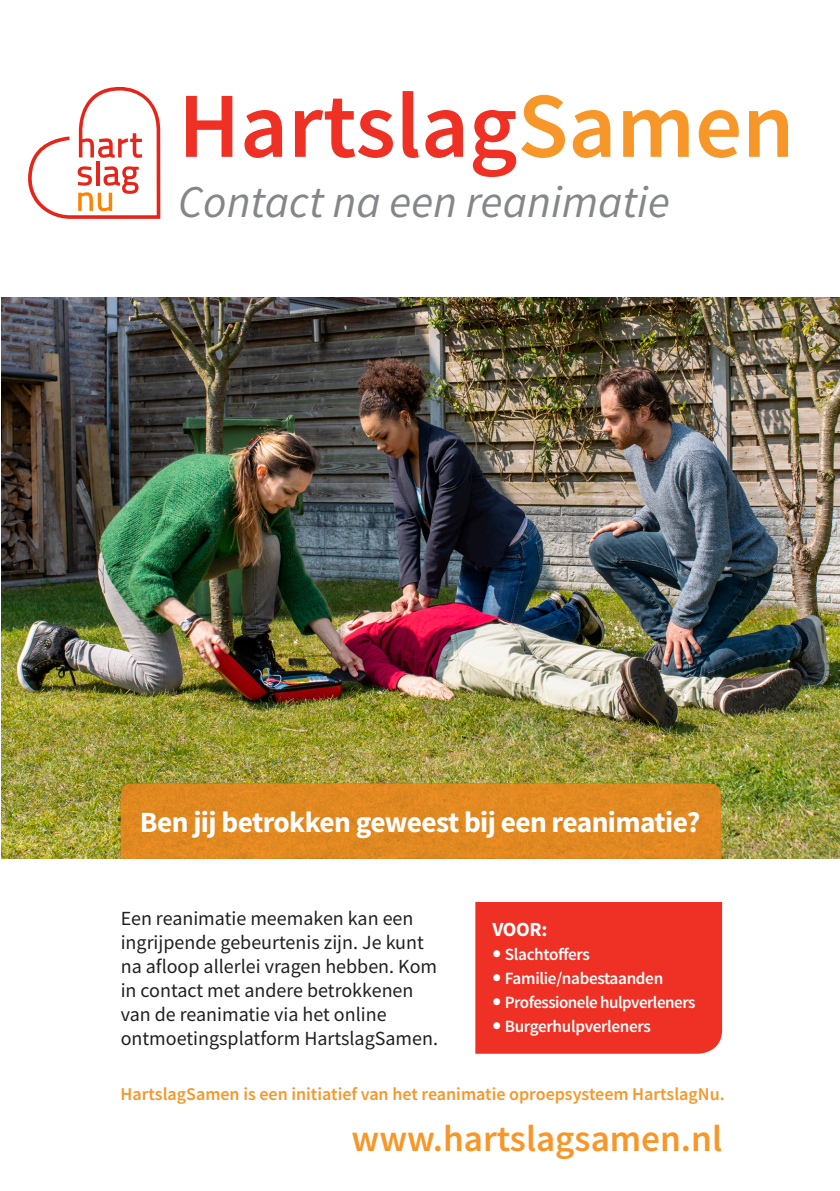
<style>
.page{position:relative;width:840px;height:1191px;background:#fff}
.page>*{position:absolute;margin:0;border:0;box-sizing:border-box;transform-origin:0 0}
.t1{font:600 93px "Source Sans Pro";color:#ef3024}
.t2{font:italic 45.4px "Source Sans Pro";color:#848689}
.Tussenkop{font:600 37.2px "Source Sans Pro";color:#f79729}
.Tussenkop-2{font:700 29.4px "Source Sans Pro";letter-spacing:-.02em;color:#fff}
.Plat{font:20px/24px "Source Sans Pro";color:#231f20}
.Tussenkop-3{font:700 20px "Source Sans Pro";color:#fff}
.t3{font:600 18px "Source Sans Pro";color:#f79729}
.Tussenkop-4{font:600 17.2px "Source Sans Pro";letter-spacing:-.025em;color:#fff}
.s1{color:#f79729}
.s2{font-weight:900;font-size:24px}
</style>
<div class="page">
<img style="left:1px;top:298px;width:838px;height:560px">
<div style="left:475px;top:902px;width:246px;height:151px;background:#ef3024"></div>
<svg style="left:121px;top:783px;width:599px;height:76px;background:#e08821"></svg>
<svg style="left:28px;top:87px;width:132px;height:132px"></svg>
<p class="t1" style="left:178px;top:65px;width:617px">Hartslag<span class="s1">Samen</span></p>
<p class="t2" style="left:178px;top:173px;width:493px">Contact na een reanimatie</p>
<p class="Tussenkop-2" style="left:140px;top:802px;width:561px">Ben jij betrokken geweest bij een reanimatie?</p>
<p class="Plat" style="left:121px;top:906px;width:318px">Een reanimatie meemaken kan een ingrijpende gebeurtenis zijn. Je kunt na afloop allerlei vragen hebben. Kom in contact met andere betrokkenen van de reanimatie via het online ontmoetingsplatform HartslagSamen.</p>
<p class="Tussenkop-3" style="left:492px;top:916px;width:56px">VOOR:</p>
<p class="Tussenkop-4" style="left:492px;top:943px;width:99px"><span class="s2">•</span> Slachtoffers</p>
<p class="Tussenkop-4" style="left:492px;top:967px;width:172px"><span class="s2">•</span> Familie/nabestaanden</p>
<p class="Tussenkop-4" style="left:492px;top:991px;width:204px"><span class="s2">•</span> Professionele hulpverleners</p>
<p class="Tussenkop-4" style="left:492px;top:1015px;width:160px"><span class="s2">•</span> Burgerhulpverleners</p>
<p class="t3" style="left:120px;top:1082px;width:605px">HartslagSamen is een initiatief van het reanimatie oproepsysteem HartslagNu.</p>
<p class="Tussenkop" style="left:351px;top:1114px;width:372px">www.hartslagsamen.nl</p>
</div>
